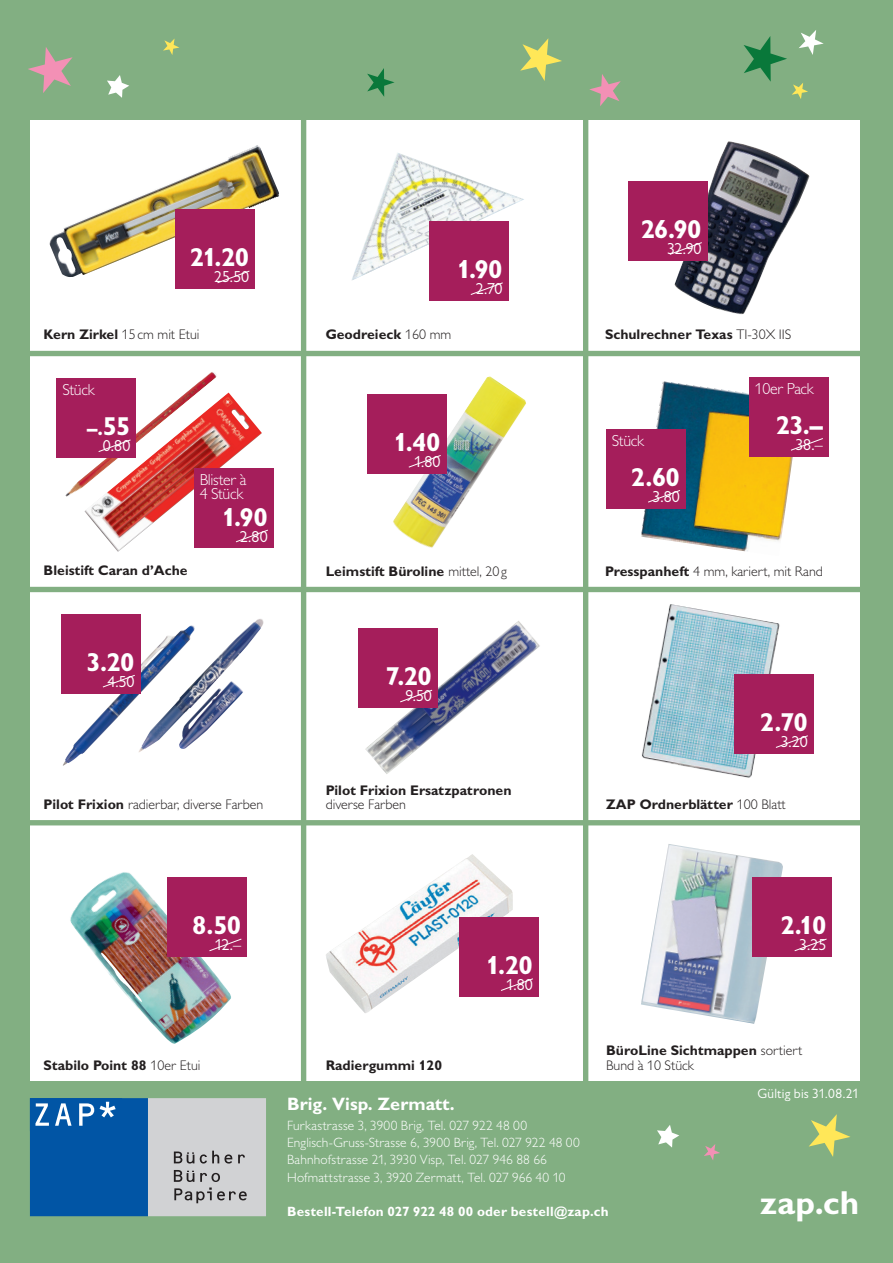
<style>
.page{position:relative;width:893px;height:1263px;background:#82af82}
.page>*{position:absolute;margin:0;border:0;box-sizing:border-box;transform-origin:0 0}
.t1{font:700 33.3px "Gill Sans MT Pro";color:#fff}
.t2{font:700 25.95px "Gill Sans MT Pro";letter-spacing:-.03em;color:#fff}
.t3{font:700 20.55px "Gill Sans MT Pro";color:#fff}
.t4{font:700 18px "Gill Sans MT Pro";color:#fff}
.t5{font:16.05px "Gill Sans MT Pro";letter-spacing:-.01em;color:#fff}
.t6{font:300 16.05px/13.5px "Gill Sans MT Pro";letter-spacing:-.02em;color:#fff}
.t7{font:700 13.95px "Gill Sans MT Pro";color:#231f20}
.t8{font:300 13.95px/14.2px "Gill Sans MT Pro";color:#231f20}
.t9{font:300 13.5px/17.2px "Gill Sans MT Pro";letter-spacing:.01em;color:#fff}
.t10{font:700 13.5px "Gill Sans MT Pro";letter-spacing:.015em;color:#fff}
.t11{font:13.5px "Gill Sans MT Pro";letter-spacing:.015em;color:#fff}
.s1{font-weight:700}
.s2{font-weight:300}
.s3{font-size:25.95px}
</style>
<div class="page">
<div style="left:30px;top:120px;width:829px;height:960px;background:#fff"></div>
<div style="left:30px;top:1098px;width:118px;height:118px;background:#0155a5"></div>
<div style="left:148px;top:1098px;width:118px;height:118px;background:#d1d2d4"></div>
<svg style="left:35px;top:1103px;width:14px;height:23px"></svg>
<svg style="left:55px;top:1103px;width:17px;height:23px"></svg>
<svg style="left:79px;top:1103px;width:15px;height:23px"></svg>
<svg style="left:100px;top:1102px;width:16px;height:15px"></svg>
<svg style="left:200px;top:1151px;width:32px;height:12px"></svg>
<svg style="left:238px;top:1154px;width:7px;height:9px"></svg>
<svg style="left:174px;top:1170px;width:73px;height:33px"></svg>
<svg style="left:174px;top:1151px;width:20px;height:12px"></svg>
<div style="left:583px;top:113px;width:5px;height:976px;background:#82af82"></div>
<div style="left:301px;top:94px;width:5px;height:991px;background:#82af82"></div>
<div style="left:23px;top:587px;width:846px;height:5px;background:#82af82"></div>
<div style="left:23px;top:351px;width:846px;height:5px;background:#82af82"></div>
<div style="left:25px;top:820px;width:842px;height:5px;background:#82af82"></div>
<img style="left:393px;top:376px;width:133px;height:172px">
<img style="left:65px;top:372px;width:152px;height:125px">
<img style="left:84px;top:392px;width:178px;height:160px">
<img style="left:352px;top:153px;width:172px;height:128px">
<img style="left:641px;top:604px;width:139px;height:174px">
<img style="left:49px;top:145px;width:218px;height:132px">
<img style="left:365px;top:621px;width:175px;height:153px">
<img style="left:70px;top:872px;width:162px;height:172px">
<img style="left:674px;top:141px;width:136px;height:173px">
<img style="left:641px;top:381px;width:160px;height:171px">
<div style="left:749px;top:377px;width:79px;height:79px;background:#a51e5b"></div>
<svg style="left:791px;top:438px;width:32px;height:13px"></svg>
<div style="left:606px;top:429px;width:80px;height:79px;background:#a51e5b"></div>
<svg style="left:648px;top:490px;width:33px;height:13px"></svg>
<div style="left:734px;top:674px;width:79px;height:80px;background:#a51e5b"></div>
<svg style="left:775px;top:735px;width:33px;height:13px"></svg>
<div style="left:176px;top:210px;width:79px;height:79px;background:#a51e5b"></div>
<svg style="left:217px;top:270px;width:33px;height:14px"></svg>
<div style="left:429px;top:221px;width:79px;height:80px;background:#a51e5b"></div>
<svg style="left:470px;top:282px;width:33px;height:13px"></svg>
<div style="left:358px;top:629px;width:80px;height:79px;background:#a51e5b"></div>
<svg style="left:400px;top:689px;width:33px;height:14px"></svg>
<div style="left:167px;top:878px;width:80px;height:79px;background:#a51e5b"></div>
<svg style="left:209px;top:938px;width:33px;height:14px"></svg>
<div style="left:367px;top:394px;width:79px;height:79px;background:#a51e5b"></div>
<svg style="left:408px;top:455px;width:33px;height:13px"></svg>
<div style="left:628px;top:181px;width:79px;height:80px;background:#a51e5b"></div>
<svg style="left:669px;top:242px;width:33px;height:13px"></svg>
<div style="left:194px;top:469px;width:79px;height:79px;background:#a51e5b"></div>
<svg style="left:236px;top:529px;width:32px;height:14px"></svg>
<div style="left:57px;top:378px;width:79px;height:80px;background:#a51e5b"></div>
<svg style="left:98px;top:439px;width:33px;height:13px"></svg>
<svg style="left:744px;top:30px;width:80px;height:69px"></svg>
<svg style="left:520px;top:38px;width:42px;height:43px"></svg>
<svg style="left:809px;top:1114px;width:41px;height:43px"></svg>
<svg style="left:107px;top:75px;width:22px;height:23px"></svg>
<svg style="left:28px;top:47px;width:45px;height:46px"></svg>
<svg style="left:367px;top:68px;width:28px;height:29px"></svg>
<svg style="left:589px;top:74px;width:32px;height:32px"></svg>
<svg style="left:163px;top:38px;width:16px;height:17px"></svg>
<svg style="left:704px;top:1144px;width:16px;height:16px"></svg>
<svg style="left:657px;top:1125px;width:22px;height:22px"></svg>
<img style="left:140px;top:618px;width:124px;height:123px">
<img style="left:63px;top:625px;width:132px;height:141px">
<img style="left:326px;top:854px;width:187px;height:159px">
<div style="left:61px;top:614px;width:79px;height:79px;background:#a51e5b"></div>
<svg style="left:102px;top:675px;width:33px;height:13px"></svg>
<div style="left:459px;top:917px;width:79px;height:80px;background:#a51e5b"></div>
<svg style="left:501px;top:978px;width:32px;height:13px"></svg>
<img style="left:641px;top:844px;width:142px;height:180px">
<div style="left:753px;top:878px;width:79px;height:79px;background:#a51e5b"></div>
<svg style="left:794px;top:938px;width:33px;height:14px"></svg>
<h2 class="t2" style="left:190px;top:241px;width:61px">21.20</h2>
<p class="t5" style="left:214px;top:267px;width:37px">25.50</p>
<h2 class="t2" style="left:457px;top:253px;width:47px">1.90</h2>
<p class="t5" style="left:476px;top:279px;width:28px">2.70</p>
<h2 class="t2" style="left:641px;top:213px;width:62px">26.90</h2>
<p class="t5" style="left:667px;top:239px;width:36px">32.90</p>
<p class="t8" style="left:44px;top:327px;width:157px"><span class="s1">Kern Zirkel</span> 15 cm mit Etui</p>
<p class="t7" style="left:326px;top:326px;width:127px">Geodreieck <span class="s2">160 mm</span></p>
<p class="t7" style="left:605px;top:326px;width:188px">Schulrechner Texas <span class="s2">TI-30X IIS</span></p>
<p class="t6" style="left:62px;top:383px;width:34px">Stück</p>
<h3 class="t3" style="left:87px;top:416px;width:45px">–.<span class="s3">55</span></h3>
<p class="t5" style="left:103px;top:436px;width:29px">0.80</p>
<p class="t7" style="left:44px;top:562px;width:146px">Bleistift Caran d’Ache</p>
<p class="t6" style="left:200px;top:473px;width:48px">Blister à<br>4 Stück</p>
<h2 class="t2" style="left:222px;top:501px;width:47px">1.90</h2>
<p class="t5" style="left:240px;top:527px;width:29px">2.80</p>
<h2 class="t2" style="left:86px;top:646px;width:50px">3.20</h2>
<p class="t5" style="left:107px;top:672px;width:29px">4.50</p>
<p class="t8" style="left:44px;top:797px;width:221px"><span class="s1">Pilot Frixion</span> radierbar, diverse Farben</p>
<h2 class="t2" style="left:394px;top:426px;width:48px">1.40</h2>
<p class="t5" style="left:414px;top:452px;width:28px">1.80</p>
<p class="t6" style="left:612px;top:433px;width:34px">Stück</p>
<h2 class="t2" style="left:631px;top:461px;width:51px">2.60</h2>
<p class="t5" style="left:652px;top:487px;width:29px">3.80</p>
<p class="t6" style="left:755px;top:381px;width:61px">10er Pack</p>
<h2 class="t2" style="left:776px;top:409px;width:48px">23.–</h2>
<p class="t5" style="left:795px;top:435px;width:29px">38.–</p>
<p class="t7" style="left:326px;top:562px;width:183px">Leimstift Büroline <span class="s2">mittel, 20g</span></p>
<p class="t8" style="left:605px;top:564px;width:219px"><span class="s1">Presspanheft</span> 4 mm, kariert, mit Rand</p>
<h2 class="t2" style="left:385px;top:661px;width:48px">7.20</h2>
<p class="t5" style="left:406px;top:686px;width:28px">9.50</p>
<p class="t7" style="left:326px;top:781px;width:187px">Pilot Frixion Ersatzpatronen</p>
<p class="t8" style="left:326px;top:797px;width:82px">diverse Farben</p>
<h2 class="t2" style="left:760px;top:706px;width:49px">2.70</h2>
<p class="t5" style="left:781px;top:732px;width:28px">3.20</p>
<p class="t7" style="left:606px;top:796px;width:181px">ZAP Ordnerblätter <span class="s2">100 Blatt</span></p>
<h2 class="t2" style="left:192px;top:909px;width:50px">8.50</h2>
<p class="t5" style="left:215px;top:935px;width:28px">12.–</p>
<p class="t7" style="left:44px;top:1056px;width:158px">Stabilo Point 88 <span class="s2">10er Etui</span></p>
<p class="t7" style="left:326px;top:1056px;width:118px">Radiergummi 120</p>
<h2 class="t2" style="left:486px;top:949px;width:48px">1.20</h2>
<p class="t5" style="left:506px;top:975px;width:28px">1.80</p>
<h2 class="t2" style="left:780px;top:909px;width:48px">2.10</h2>
<p class="t5" style="left:799px;top:935px;width:29px">3.25</p>
<p class="t8" style="left:606px;top:1043px;width:198px"><span class="s1">BüroLine Sichtmappen</span> sortiert<br>Bund à 10 Stück</p>
<p class="t4" style="left:287px;top:1093px;width:169px">Brig. Visp. Zermatt.</p>
<p class="t9" style="left:287px;top:1116px;width:294px">Furkastrasse 3, 3900 Brig, Tel. 027 922 48 00<br>Englisch-Gruss-Strasse 6, 3900 Brig, Tel. 027 922 48 00<br>Bahnhofstrasse 21, 3930 Visp, Tel. 027 946 88 66<br>Hofmattstrasse 3, 3920 Zermatt, Tel. 027 966 40 10</p>
<p class="t10" style="left:287px;top:1203px;width:323px">Bestell-Telefon 027 922 48 00 oder bestell@zap.ch</p>
<p class="t11" style="left:757px;top:1085px;width:103px">Gültig bis 31.08.21</p>
<h1 class="t1" style="left:760px;top:1182px;width:101px">zap.ch</h1>
</div>
